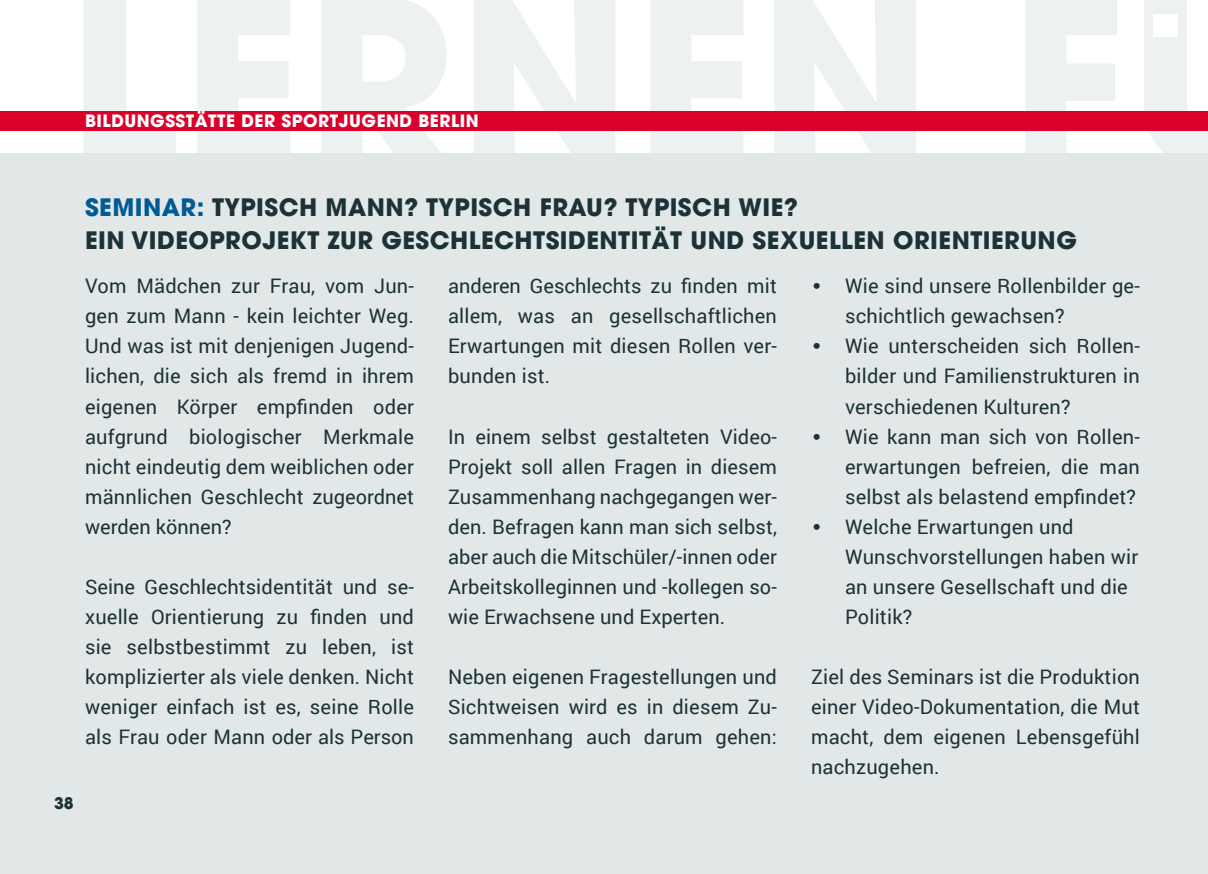
<style>
.page{position:relative;width:1208px;height:874px;background:#fff}
.page>*{position:absolute;margin:0;border:0;box-sizing:border-box;transform-origin:0 0}
.Ab1{font:700 24px "Avant Garde LT";letter-spacing:.02em;color:#1d3238}
.Ab1-2{font:20px/30px "Roboto";letter-spacing:.01em;color:#1d3238;text-align:justify}
.t1{font:700 17px "Avant Garde LT";letter-spacing:.03em;color:#fff}
.t2{font:700 16px "Avant Garde LT";color:#1d3238}
.s1{color:#005a94}
.s2{font-family:"Colaborate";font-size:22px}
</style>
<div class="page">
<div style="left:0;top:111px;width:1208px;height:19px;background:#db0029"></div>
<div style="left:0;top:153px;width:1208px;height:720px;background:#e2e8e8"></div>
<p class="t1" style="left:85px;top:110px;width:395px">BILDUNGSSTÄTTE DER SPORTJUGEND BERLIN</p>
<p class="t2" style="left:54px;top:792px;width:21px">38</p>
<p class="Ab1" style="left:85px;top:192px;width:714px"><span class="s1">SEMINAR:</span> TYPISCH MANN? TYPISCH FRAU? TYPISCH WIE?</p>
<p class="Ab1" style="left:85px;top:225px;width:993px">EIN VIDEOPROJEKT ZUR GESCHLECHTSIDENTITÄT UND SEXUELLEN ORIENTIERUNG</p>
<p class="Ab1-2" style="left:85px;top:270px;width:330px">Vom Mädchen zur Frau, vom Jun&shy;gen zum Mann - kein leichter Weg.<br>Und was ist mit denjenigen Jugend&shy;lichen, die sich als fremd in ihrem eigenen Körper empfinden oder aufgrund biologischer Merkmale nicht eindeutig dem weiblichen oder männlichen Geschlecht zugeordnet werden können?</p>
<p class="Ab1-2" style="left:85px;top:570px;width:330px">Seine Geschlechtsidentität und se&shy;xuelle Orientierung zu finden und sie selbstbestimmt zu leben, ist komplizierter als viele denken. Nicht weniger einfach ist es, seine Rolle als Frau oder Mann oder als Person</p>
<p class="Ab1-2" style="left:448px;top:270px;width:330px">anderen Geschlechts zu finden mit allem, was an gesellschaftlichen Erwartungen mit diesen Rollen ver&shy;bunden ist.</p>
<p class="Ab1-2" style="left:448px;top:420px;width:330px">In einem selbst gestalteten Video-Projekt soll allen Fragen in diesem Zusammenhang nachgegangen wer&shy;den. Befragen kann man sich selbst, aber auch die Mitschüler/-innen oder Arbeitskolleginnen und -kollegen so&shy;wie Erwachsene und Experten.</p>
<p class="Ab1-2" style="left:448px;top:660px;width:330px">Neben eigenen Fragestellungen und Sichtweisen wird es in diesem Zu&shy;sammenhang auch darum gehen:</p>
<p class="Ab1-2" style="left:845px;top:270px;width:296px;text-indent:-34px"><span class="s2">•</span> Wie sind unsere Rollenbilder ge&shy;schichtlich gewachsen?</p>
<p class="Ab1-2" style="left:845px;top:330px;width:296px;text-indent:-34px"><span class="s2">•</span> Wie unterscheiden sich Rollen&shy;bilder und Familienstrukturen in verschiedenen Kulturen?</p>
<p class="Ab1-2" style="left:845px;top:420px;width:296px;text-indent:-34px"><span class="s2">•</span> Wie kann man sich von Rollen&shy;erwartungen befreien, die man selbst als belastend empfindet?</p>
<p class="Ab1-2" style="left:845px;top:510px;width:295px;text-align:left;text-indent:-34px"><span class="s2">•</span> Welche Erwartungen und<br>Wunschvorstellungen haben wir an unsere Gesellschaft und die<br>Politik?</p>
<p class="Ab1-2" style="left:811px;top:660px;width:330px">Ziel des Seminars ist die Produktion einer Video-Dokumentation, die Mut macht, dem eigenen Lebensgefühl nachzugehen.</p>
</div>
